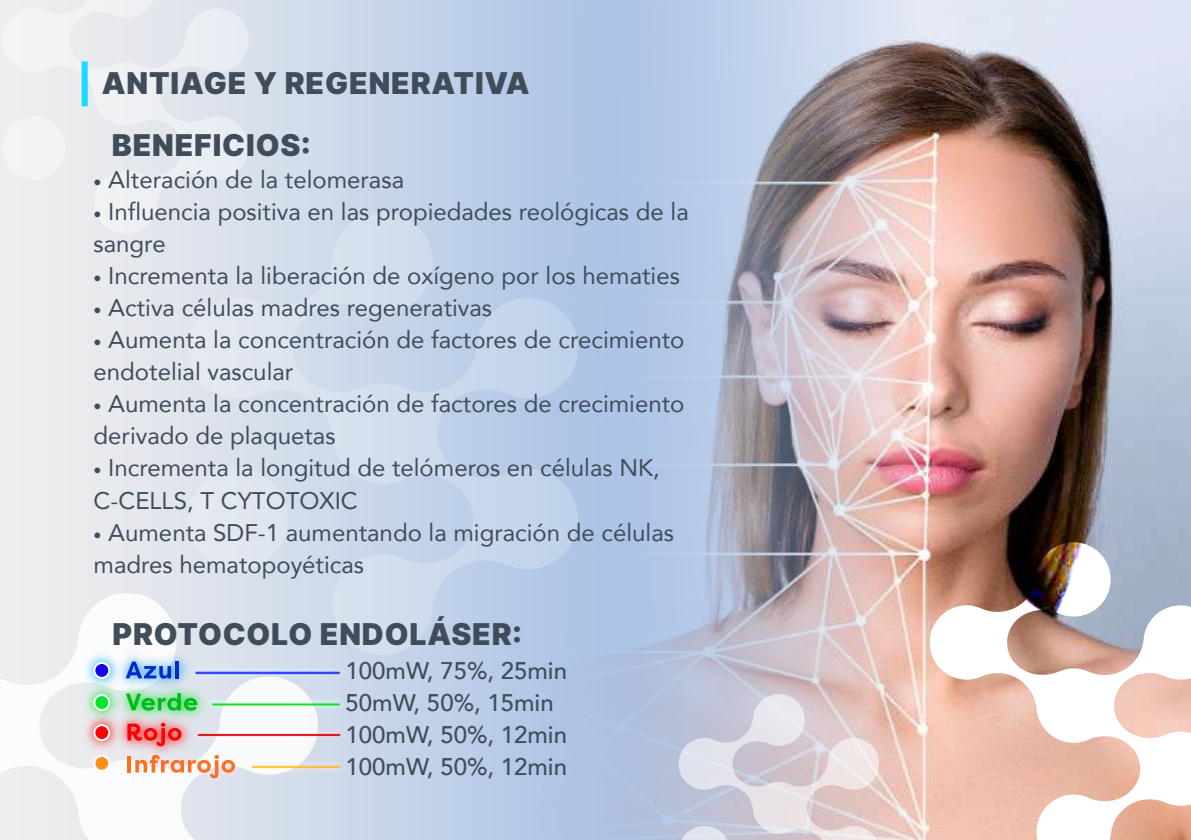
<style>
.page{position:relative;width:1191px;height:840px;background:#fff}
.page>*{position:absolute;margin:0;border:0;box-sizing:border-box;transform-origin:0 0}
.t1{font:900 30px "Inter";letter-spacing:.03em;color:#414c5b}
.t2{font:24px/32px "Avenir";color:#414c5b}
.t3{font:500 24px/32px "Avenir";color:#414c5b}
.s1{font-size:16px}
</style>
<div class="page">
<div style="left:0;top:0;width:1191px;height:839px;background:#ebecee"></div>
<img style="left:180px;top:0;width:1011px;height:839px">
<svg style="left:929px;top:542px;width:262px;height:297px;background:#d9beb6"></svg>
<svg style="left:81px;top:0;width:168px;height:233px"></svg>
<svg style="left:187px;top:212px;width:391px;height:442px"></svg>
<svg style="left:0;top:592px;width:318px;height:247px"></svg>
<svg style="left:678px;top:693px;width:201px;height:146px"></svg>
<div style="left:82px;top:61px;width:6px;height:45px;background:#18dcff"></div>
<img style="left:179px;top:693px;width:233px;height:146px">
<img style="left:124px;top:599px;width:287px;height:146px">
<img style="left:110px;top:645px;width:84px;height:32px">
<svg style="left:126px;top:661px;width:45px;height:16px"></svg>
<hr style="left:175px;top:660px;width:3px;height:18px;background:#002cc9">
<img style="left:126px;top:677px;width:87px;height:49px">
<svg style="left:126px;top:692px;width:71px;height:15px"></svg>
<img style="left:126px;top:707px;width:71px;height:31px">
<svg style="left:127px;top:722px;width:54px;height:16px"></svg>
<img style="left:112px;top:738px;width:139px;height:55px">
<hr style="left:127px;top:755px;width:4px;height:17px;background:#ff6f1c">
<svg style="left:135px;top:754px;width:100px;height:24px"></svg>
<img style="left:78px;top:646px;width:48px;height:32px">
<svg style="left:93px;top:661px;width:17px;height:17px"></svg>
<img style="left:78px;top:678px;width:48px;height:30px">
<svg style="left:93px;top:693px;width:17px;height:15px"></svg>
<img style="left:78px;top:708px;width:48px;height:30px">
<svg style="left:93px;top:723px;width:17px;height:15px"></svg>
<img style="left:78px;top:738px;width:48px;height:49px">
<svg style="left:93px;top:754px;width:17px;height:17px"></svg>
<p class="t1" style="left:102px;top:60px;width:429px">ANTIAGE Y REGENERATIVA</p>
<p class="t1" style="left:112px;top:122px;width:200px">BENEFICIOS:</p>
<p class="t2" style="left:94px;top:163px;width:312px"><span class="s1">•</span> Alteración de la telomerasa</p>
<p class="t2" style="left:94px;top:195px;width:596px"><span class="s1">•</span> Influencia positiva en las propiedades reológicas de la sangre</p>
<p class="t2" style="left:94px;top:259px;width:588px"><span class="s1">•</span> Incrementa la liberación de oxígeno por los hematies</p>
<p class="t2" style="left:94px;top:291px;width:400px"><span class="s1">•</span> Activa células madres regenerativas</p>
<p class="t2" style="left:94px;top:323px;width:592px"><span class="s1">•</span> Aumenta la concentración de factores de crecimiento endotelial vascular</p>
<p class="t2" style="left:94px;top:387px;width:592px"><span class="s1">•</span> Aumenta la concentración de factores de crecimiento derivado de plaquetas</p>
<p class="t2" style="left:94px;top:451px;width:568px"><span class="s1">•</span> Incrementa la longitud de telómeros en células NK,<br>C-CELLS, T CYTOTOXIC</p>
<p class="t2" style="left:94px;top:515px;width:582px"><span class="s1">•</span> Aumenta SDF-1 aumentando la migración de células madres hematopoyéticas</p>
<p class="t1" style="left:112px;top:611px;width:411px">PROTOCOLO ENDOLÁSER:</p>
<p class="t3" style="left:345px;top:652px;width:223px">100mW, 75%, 25min<br>50mW, 50%, 15min<br>100mW, 50%, 12min<br>100mW, 50%, 12min</p>
</div>
